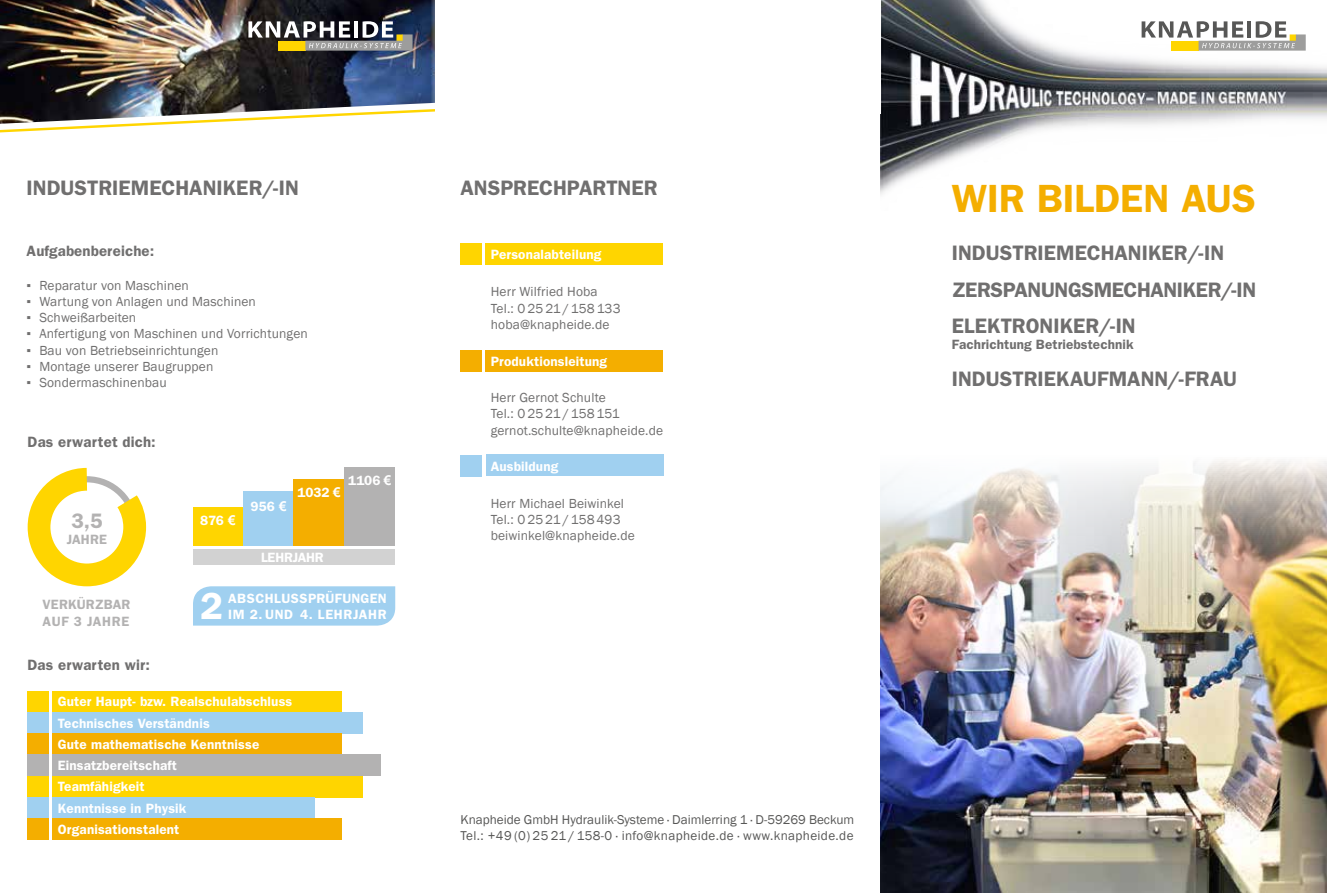
<style>
.page{position:relative;width:1327px;height:893px;background:#fff}
.page>*{position:absolute;margin:0;border:0;box-sizing:border-box;transform-origin:0 0}
.t1{font:600 39.45px "Franklin Gothic";letter-spacing:-.005em;color:#f4ae00}
.t2{font:600 37.95px "Franklin Gothic";color:#fff}
.t3{font:600 21px/36.3px "Franklin Gothic";color:#706f6f}
.t4{font:600 21px "Franklin Gothic";color:#b3b2b2}
.t5{font:600 15px "Franklin Gothic";letter-spacing:.01em;color:#706f6f}
.t6{font:13.5px/16.2px "Franklin Gothic";letter-spacing:.01em;color:#706f6f}
.t7{font:600 13.5px/21.3px "Franklin Gothic";letter-spacing:.01em;color:#fff}
.t8{font:600 13.5px "Franklin Gothic";letter-spacing:.005em;color:#706f6f}
.t9{font:600 13.5px/16.2px "Franklin Gothic";letter-spacing:.015em;color:#b3b2b2}
.t10{font:600 13.5px "Franklin Gothic";letter-spacing:.03em;color:#fff}
.t11{font:600 13.5px "Franklin Gothic";letter-spacing:.045em;color:#fff}
.t12{font:600 13.5px "Franklin Gothic";letter-spacing:-.015em;color:#fff}
.t13{font:13.2px/15.8px "Franklin Gothic";color:#575756}
.s1{font-family:"Arial";font-weight:700}
</style>
<div class="page">
<img style="left:0;top:0;width:435px;height:74px">
<img style="left:0;top:79px;width:435px;height:54px">
<img style="left:880px;top:459px;width:447px;height:434px">
<img style="left:880px;top:0;width:447px;height:195px">
<svg style="left:1141px;top:21px;width:164px;height:30px"></svg>
<div style="left:52px;top:691px;width:289px;height:21px;background:#ffd500"></div>
<div style="left:52px;top:712px;width:310px;height:21px;background:#a0d0f0"></div>
<div style="left:52px;top:733px;width:289px;height:22px;background:#f4ae00"></div>
<div style="left:52px;top:755px;width:329px;height:21px;background:#b3b2b2"></div>
<div style="left:52px;top:776px;width:310px;height:21px;background:#ffd500"></div>
<div style="left:52px;top:797px;width:263px;height:22px;background:#a0d0f0"></div>
<div style="left:52px;top:819px;width:289px;height:21px;background:#f4ae00"></div>
<div style="left:28px;top:691px;width:21px;height:21px;background:#ffd500"></div>
<div style="left:28px;top:712px;width:21px;height:21px;background:#a0d0f0"></div>
<div style="left:28px;top:733px;width:21px;height:22px;background:#f4ae00"></div>
<div style="left:485px;top:243px;width:178px;height:22px;background:#ffd500"></div>
<div style="left:460px;top:243px;width:22px;height:22px;background:#ffd500"></div>
<div style="left:485px;top:350px;width:178px;height:21px;background:#f4ae00"></div>
<div style="left:486px;top:455px;width:177px;height:21px;background:#a0d0f0"></div>
<div style="left:460px;top:350px;width:22px;height:21px;background:#f4ae00"></div>
<div style="left:460px;top:456px;width:22px;height:21px;background:#a0d0f0"></div>
<div style="left:28px;top:755px;width:21px;height:21px;background:#b3b2b2"></div>
<div style="left:28px;top:776px;width:21px;height:21px;background:#ffd500"></div>
<div style="left:28px;top:797px;width:21px;height:22px;background:#a0d0f0"></div>
<div style="left:28px;top:819px;width:21px;height:21px;background:#f4ae00"></div>
<svg style="left:27px;top:467px;width:120px;height:120px"></svg>
<div style="left:193px;top:586px;width:202px;height:40px;background:#a0d0f0"></div>
<div style="left:193px;top:507px;width:50px;height:58px;background:#ffd500"></div>
<div style="left:243px;top:492px;width:51px;height:73px;background:#a0d0f0"></div>
<div style="left:294px;top:479px;width:50px;height:86px;background:#f4ae00"></div>
<div style="left:344px;top:468px;width:50px;height:97px;background:#b3b2b2"></div>
<div style="left:193px;top:547px;width:201px;height:18px;background:#d2d2d2"></div>
<hr style="left:174px;top:546px;width:237px;height:3px;background:#fff">
<svg style="left:248px;top:21px;width:164px;height:30px"></svg>
<h3 class="t3" style="left:27px;top:169px;width:274px">INDUSTRIEMECHANIKER/-IN</h3>
<h1 class="t1" style="left:952px;top:176px;width:305px">WIR BILDEN AUS</h1>
<h3 class="t3" style="left:460px;top:169px;width:199px">ANSPRECHPARTNER</h3>
<p class="t5" style="left:27px;top:242px;width:129px">Aufgabenbereiche:</p>
<p class="t6" style="left:27px;top:277px;width:164px">▪ Reparatur von Maschinen</p>
<p class="t6" style="left:27px;top:294px;width:231px">▪ Wartung von Anlagen und Maschinen</p>
<p class="t6" style="left:27px;top:310px;width:111px">▪ Schweißarbeiten</p>
<p class="t6" style="left:27px;top:326px;width:283px">▪ Anfertigung von Maschinen und Vorrichtungen</p>
<p class="t6" style="left:27px;top:342px;width:193px">▪ Bau von Betriebseinrichtungen</p>
<p class="t6" style="left:27px;top:358px;width:188px">▪ Montage unserer Baugruppen</p>
<p class="t6" style="left:27px;top:375px;width:142px">▪ Sondermaschinenbau</p>
<p class="t5" style="left:28px;top:433px;width:130px">Das erwartet dich:</p>
<h3 class="t4" style="left:71px;top:508px;width:32px">3,5</h3>
<p class="t9" style="left:67px;top:531px;width:42px">JAHRE</p>
<p class="t9" style="left:43px;top:596px;width:89px">VERKÜRZBAR<br>AUF 3 JAHRE</p>
<p class="t7" style="left:200px;top:509px;width:37px">876 <span class="s1">€</span></p>
<p class="t7" style="left:250px;top:495px;width:38px">956 <span class="s1">€</span></p>
<p class="t7" style="left:297px;top:481px;width:45px">1032 <span class="s1">€</span></p>
<p class="t7" style="left:348px;top:470px;width:45px">1106 <span class="s1">€</span></p>
<p class="t12" style="left:261px;top:549px;width:64px">LEHRJAHR</p>
<p class="t10" style="left:228px;top:590px;width:160px">ABSCHLUSSPRÜFUNGEN</p>
<h2 class="t2" style="left:200px;top:583px;width:24px">2</h2>
<p class="t11" style="left:228px;top:606px;width:160px">IM 2. UND 4. LEHRJAHR</p>
<p class="t5" style="left:28px;top:656px;width:124px">Das erwarten wir:</p>
<p class="t7" style="left:58px;top:691px;width:236px">Guter Haupt- bzw. Realschulabschluss<br>Technisches Verständnis<br>Gute mathematische Kenntnisse<br>Einsatzbereitschaft<br>Teamfähigkeit<br>Kenntnisse in Physik<br>Organisationstalent</p>
<p class="t7" style="left:491px;top:243px;width:112px">Personalabteilung</p>
<p class="t6" style="left:491px;top:284px;width:131px">Herr Wilfried Hoba<br>Tel.: 02521/158133 hoba@knapheide.de</p>
<p class="t7" style="left:491px;top:350px;width:118px">Produktionsleitung</p>
<p class="t6" style="left:491px;top:390px;width:174px">Herr Gernot Schulte<br>Tel.: 02521/158151 gernot.schulte@knapheide.de</p>
<p class="t7" style="left:491px;top:455px;width:69px">Ausbildung</p>
<p class="t6" style="left:491px;top:495px;width:146px">Herr Michael Beiwinkel<br>Tel.: 02521/158493 beiwinkel@knapheide.de</p>
<p class="t13" style="left:460px;top:812px;width:395px">Knapheide GmbH Hydraulik-Systeme · Daimlerring 1 · D-59269 Beckum<br>Tel.: +49 (0) 25 21 / 158-0 · info@knapheide.de · www.knapheide.de</p>
<h3 class="t3" style="left:952px;top:234px;width:306px">INDUSTRIEMECHANIKER/-IN<br>ZERSPANUNGSMECHANIKER/-IN<br>ELEKTRONIKER/-IN</h3>
<p class="t8" style="left:952px;top:337px;width:183px">Fachrichtung Betriebstechnik</p>
<h3 class="t3" style="left:952px;top:360px;width:287px">INDUSTRIEKAUFMANN/-FRAU</h3>
</div>
